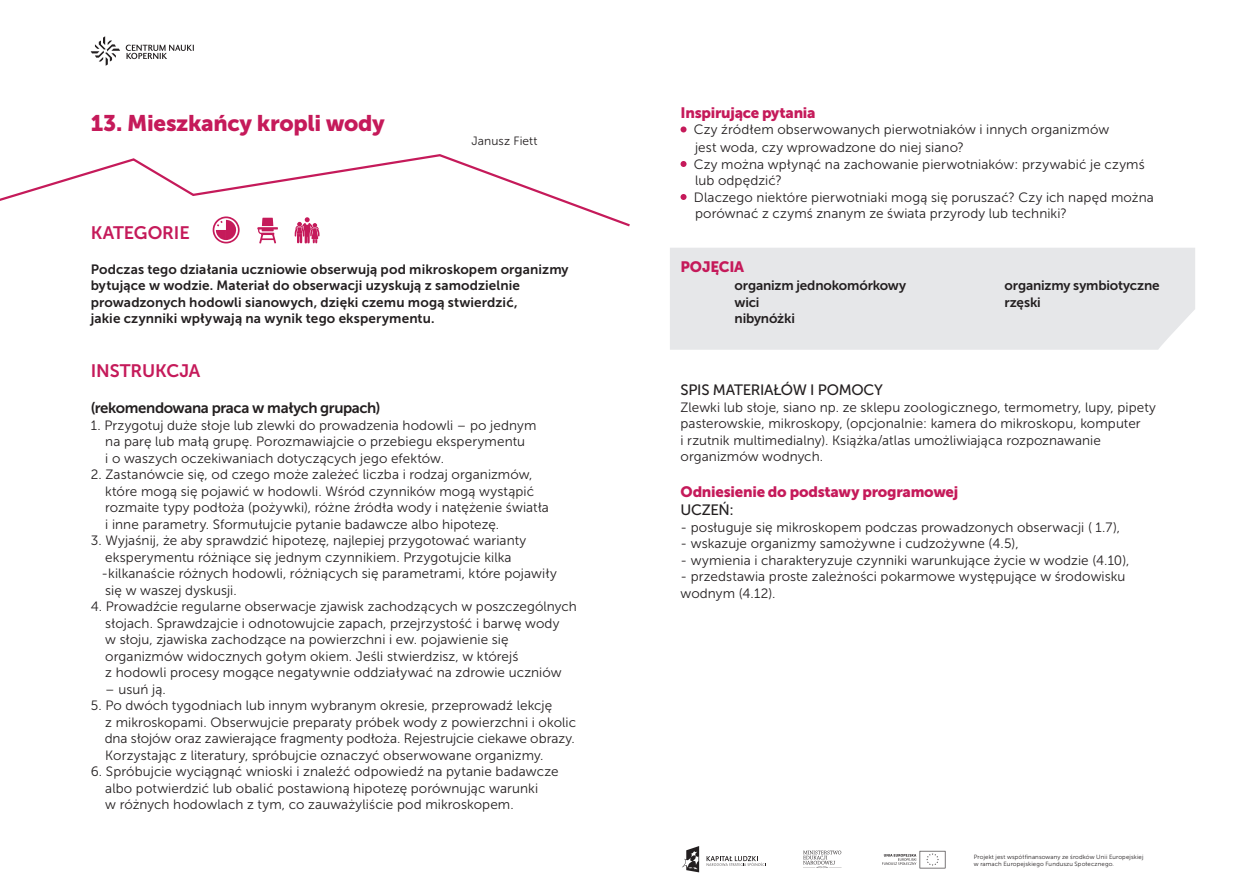
<style>
.page{position:relative;width:1259px;height:893px;background:#fff}
.page>*{position:absolute;margin:0;border:0;box-sizing:border-box;transform-origin:0 0}
.t1{font:22.5px "Museo Sans 900";letter-spacing:-.015em;color:#c51a5a}
.t2{font:18px "Museo Sans 700";letter-spacing:-.005em;color:#c51a5a}
.t3{font:15px "Museo Sans 900";letter-spacing:-.015em;color:#c51a5a}
.t4{font:15px "Museo Sans 700";letter-spacing:-.025em;color:#231f20}
.t5{font:15px "Museo Sans 500";letter-spacing:-.02em;color:#231f20}
.t6{font:13.5px/16.5px "Museo Sans 300";letter-spacing:.005em;color:#231f20}
.t7{font:13.5px/16.5px "Museo Sans 700";letter-spacing:.005em;color:#231f20}
.t8{font:13.5px "Museo Sans 700";letter-spacing:-.015em;color:#231f20}
.t9{font:12px "Museo Sans 300";letter-spacing:.01em;color:#231f20}
.t10{font:6px/7.2px "Museo Sans 300";letter-spacing:.02em;color:#231f20}
</style>
<div class="page">
<div style="left:670px;top:248px;width:525px;height:102px;background:#e6e7e9"></div>
<svg style="left:0;top:154px;width:630px;height:74px"></svg>
<svg style="left:126px;top:45px;width:68px;height:14px"></svg>
<svg style="left:91px;top:36px;width:29px;height:30px"></svg>
<svg style="left:803px;top:851px;width:38px;height:17px"></svg>
<svg style="left:706px;top:856px;width:60px;height:10px"></svg>
<svg style="left:682px;top:846px;width:17px;height:26px"></svg>
<svg style="left:882px;top:851px;width:63px;height:17px"></svg>
<svg style="left:680px;top:126px;width:6px;height:6px"></svg>
<svg style="left:680px;top:161px;width:6px;height:6px"></svg>
<svg style="left:680px;top:194px;width:6px;height:6px"></svg>
<svg style="left:213px;top:216px;width:27px;height:27px"></svg>
<svg style="left:257px;top:218px;width:21px;height:25px"></svg>
<svg style="left:295px;top:217px;width:24px;height:26px"></svg>
<h1 class="t1" style="left:91px;top:111px;width:295px">13. Mieszkańcy kropli wody</h1>
<p class="t9" style="left:471px;top:134px;width:68px">Janusz Fiett</p>
<h2 class="t2" style="left:91px;top:223px;width:100px">KATEGORIE</h2>
<p class="t7" style="left:91px;top:261px;width:479px">Podczas tego działania uczniowie obserwują pod mikroskopem organizmy bytujące w wodzie. Materiał do obserwacji uzyskują z samodzielnie prowadzonych hodowli sianowych, dzięki czemu mogą stwierdzić,<br>jakie czynniki wpływają na wynik tego eksperymentu.</p>
<h2 class="t2" style="left:91px;top:361px;width:111px">INSTRUKCJA</h2>
<p class="t4" style="left:91px;top:400px;width:291px">(rekomendowana praca w małych grupach)</p>
<p class="t6" style="left:105px;top:417px;width:433px;text-indent:-15px">1. Przygotuj duże słoje lub zlewki do prowadzenia hodowli – po jednym na parę lub małą grupę. Porozmawiajcie o przebiegu eksperymentu<br>i o waszych oczekiwaniach dotyczących jego efektów.</p>
<p class="t6" style="left:105px;top:466px;width:445px;text-indent:-15px">2. Zastanówcie się, od czego może zależeć liczba i rodzaj organizmów, które mogą się pojawić w hodowli. Wśród czynników mogą wystąpić rozmaite typy podłoża (pożywki), różne źródła wody i natężenie światła i inne parametry. Sformułujcie pytanie badawcze albo hipotezę.</p>
<p class="t6" style="left:102px;top:532px;width:456px;text-indent:-11px">3. Wyjaśnij, że aby sprawdzić hipotezę, najlepiej przygotować warianty eksperymentu różniące się jednym czynnikiem. Przygotujcie kilka -kilkanaście różnych hodowli, różniących się parametrami, które pojawiły się w waszej dyskusji.</p>
<p class="t6" style="left:105px;top:598px;width:473px;text-indent:-15px">4. Prowadźcie regularne obserwacje zjawisk zachodzących w poszczególnych słojach. Sprawdzajcie i odnotowujcie zapach, przejrzystość i barwę wody<br>w słoju, zjawiska zachodzące na powierzchni i ew. pojawienie się organizmów widocznych gołym okiem. Jeśli stwierdzisz, w którejś<br>z hodowli procesy mogące negatywnie oddziaływać na zdrowie uczniów</p>
<p class="t6" style="left:105px;top:681px;width:62px">– usuń ją.</p>
<p class="t6" style="left:105px;top:697px;width:473px;text-indent:-14px">5. Po dwóch tygodniach lub innym wybranym okresie, przeprowadź lekcję<br>z mikroskopami. Obserwujcie preparaty próbek wody z powierzchni i okolic dna słojów oraz zawierające fragmenty podłoża. Rejestrujcie ciekawe obrazy.<br>Korzystając z literatury, spróbujcie oznaczyć obserwowane organizmy.</p>
<p class="t6" style="left:105px;top:763px;width:455px;text-indent:-15px">6. Spróbujcie wyciągnąć wnioski i znaleźć odpowiedź na pytanie badawcze albo potwierdzić lub obalić postawioną hipotezę porównując warunki<br>w różnych hodowlach z tym, co zauważyliście pod mikroskopem.</p>
<p class="t3" style="left:680px;top:104px;width:137px">Inspirujące pytania</p>
<p class="t6" style="left:694px;top:121px;width:417px;line-height:18px">Czy źródłem obserwowanych pierwotniaków i innych organizmów jest woda, czy wprowadzone do niej siano?</p>
<p class="t6" style="left:694px;top:156px;width:461px">Czy można wpłynąć na zachowanie pierwotniaków: przywabić je czymś lub odpędzić?<br>Dlaczego niektóre pierwotniaki mogą się poruszać? Czy ich napęd można porównać z czymś znanym ze świata przyrody lub techniki?</p>
<p class="t3" style="left:680px;top:258px;width:65px">POJĘCIA</p>
<p class="t7" style="left:734px;top:277px;width:173px">organizm jednokomórkowy</p>
<p class="t7" style="left:1004px;top:277px;width:156px">organizmy symbiotyczne</p>
<p class="t7" style="left:734px;top:294px;width:27px">wici</p>
<p class="t7" style="left:1004px;top:294px;width:38px">rzęski</p>
<p class="t8" style="left:734px;top:311px;width:62px">nibynóżki</p>
<p class="t5" style="left:680px;top:382px;width:204px">SPIS MATERIAŁÓW I POMOCY</p>
<p class="t6" style="left:680px;top:399px;width:477px">Zlewki lub słoje, siano np. ze sklepu zoologicznego, termometry, lupy, pipety pasterowskie, mikroskopy, (opcjonalnie: kamera do mikroskopu, komputer<br>i rzutnik multimedialny). Książka/atlas umożliwiająca rozpoznawanie organizmów wodnych.</p>
<p class="t3" style="left:680px;top:483px;width:279px">Odniesienie do podstawy programowej</p>
<p class="t5" style="left:680px;top:502px;width:55px">UCZEŃ:</p>
<p class="t6" style="left:680px;top:519px;width:441px">- posługuje się mikroskopem podczas prowadzonych obserwacji ( 1.7),</p>
<p class="t6" style="left:680px;top:535px;width:340px">- wskazuje organizmy samożywne i cudzożywne (4.5),</p>
<p class="t6" style="left:680px;top:552px;width:450px">- wymienia i charakteryzuje czynniki warunkujące życie w wodzie (4.10),</p>
<p class="t6" style="left:680px;top:568px;width:446px">- przedstawia proste zależności pokarmowe występujące w środowisku wodnym (4.12).</p>
<p class="t10" style="left:974px;top:853px;width:171px">Projekt jest współfinansowany ze środków Unii Europejskiej w ramach Europejskiego Funduszu Społecznego.</p>
</div>
